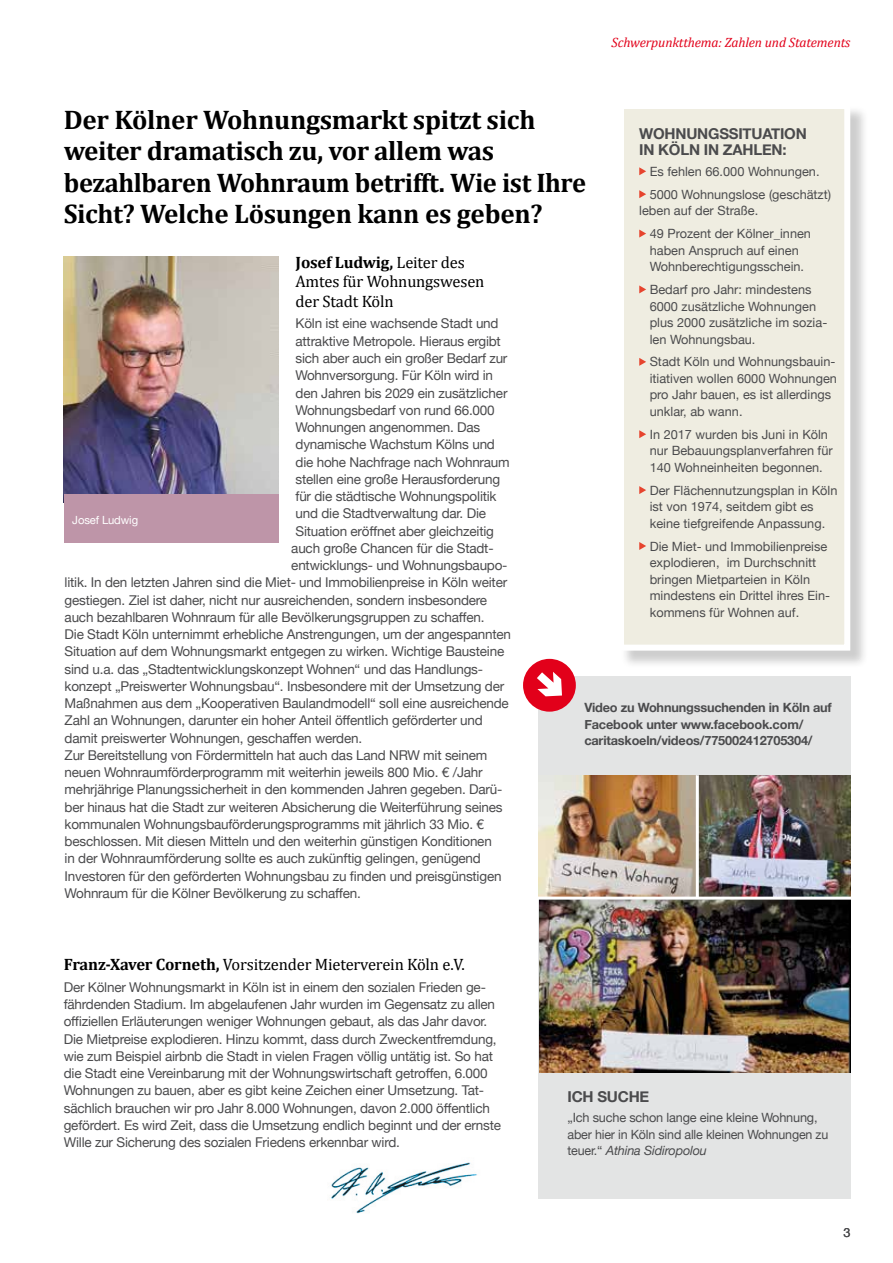
<style>
.page{position:relative;width:893px;height:1263px;background:#fff}
.page>*{position:absolute;margin:0;border:0;box-sizing:border-box;transform-origin:0 0}
.t1{font:700 27px/31.5px "Cambria";letter-spacing:-.015em;color:#000}
.t2{font:16.5px/19.5px "Cambria";letter-spacing:-.01em;color:#000}
.t3{font:700 15px/16.5px "Helvetica Neue";letter-spacing:-.015em;color:#4b4b4d}
.t4{font:13.5px/17.2px "Helvetica Neue";letter-spacing:-.015em;color:#4b4b4d}
.t5{font:italic 13.5px "Cambria";letter-spacing:-.01em;color:#e2001a}
.t6{font:12.75px/16.5px "Helvetica Neue";color:#4b4b4d}
.t7{font:700 12.75px/16.5px "Helvetica Neue";letter-spacing:-.015em;color:#4b4b4d}
.t8{font:11.25px "Helvetica Neue";letter-spacing:-.01em;color:#fff}
.s1{font-weight:700}
.s2{font-style:italic}
</style>
<div class="page">
<div style="left:538px;top:677px;width:312px;height:522px;background:#e3e4e4"></div>
<div style="left:620px;top:105px;width:249px;height:564px;background:#000;opacity:.2"></div>
<div style="left:618px;top:103px;width:232px;height:548px;background:#efede1;border:6px solid #fff"></div>
<svg style="left:639px;top:167px;width:7px;height:8px"></svg>
<svg style="left:639px;top:190px;width:7px;height:8px"></svg>
<svg style="left:639px;top:230px;width:7px;height:8px"></svg>
<svg style="left:639px;top:285px;width:7px;height:8px"></svg>
<svg style="left:639px;top:358px;width:7px;height:8px"></svg>
<svg style="left:639px;top:430px;width:7px;height:8px"></svg>
<svg style="left:639px;top:486px;width:7px;height:8px"></svg>
<svg style="left:639px;top:542px;width:7px;height:8px"></svg>
<img style="left:64px;top:256px;width:215px;height:238px">
<img style="left:331px;top:1162px;width:146px;height:52px">
<img style="left:539px;top:775px;width:311px;height:297px">
<div style="left:523px;top:659px;width:53px;height:53px;background:#e2001a;border-radius:50%"></div>
<svg style="left:537px;top:672px;width:25px;height:24px"></svg>
<div style="left:64px;top:494px;width:215px;height:49px;background:#be95a8"></div>
<hr style="left:531px;top:897px;width:341px;height:3px;background:#fff">
<hr style="left:696px;top:775px;width:3px;height:123px;background:#fff">
<p class="t5" style="left:611px;top:33px;width:240px">Schwerpunktthema: Zahlen und Statements</p>
<h1 class="t1" style="left:64px;top:103px;width:524px">Der Kölner Wohnungsmarkt spitzt sich weiter dramatisch zu, vor allem was bezahlbaren Wohnraum betrifft. Wie ist Ihre Sicht? Welche Lösungen kann es geben?</h1>
<p class="t3" style="left:639px;top:125px;width:169px">WOHNUNGSSITUATION<br>IN KÖLN IN ZAHLEN:</p>
<p class="t6" style="left:650px;top:161px;width:183px;line-height:23px">Es fehlen 66.000 Wohnungen.<br>5000 Wohnungslose (geschätzt)</p>
<p class="t6" style="left:650px;top:200px;width:163px;line-height:23px;text-indent:-10px">leben auf der Straße.<br>49 Prozent der Kölner_innen</p>
<p class="t6" style="left:650px;top:243px;width:156px">haben Anspruch auf einen<br>Wohnberechtigungsschein.</p>
<p class="t6" style="left:650px;top:282px;width:179px">Bedarf pro Jahr: mindestens<br>6000 zusätzliche Wohnungen plus 2000 zusätzliche im sozia&shy;len Wohnungsbau.</p>
<p class="t6" style="left:650px;top:354px;width:189px">Stadt Köln und Wohnungsbauin&shy;itiativen wollen 6000 Wohnungen pro Jahr bauen, es ist allerdings unklar, ab wann.</p>
<p class="t6" style="left:650px;top:427px;width:185px">In 2017 wurden bis Juni in Köln nur Bebauungsplanverfahren für<br>140 Wohneinheiten begonnen.</p>
<p class="t6" style="left:650px;top:483px;width:189px">Der Flächennutzungsplan in Köln ist von 1974, seitdem gibt es keine tiefgreifende Anpassung.</p>
<p class="t6" style="left:650px;top:538px;width:182px">Die Miet- und Immobilienpreise explodieren, im Durchschnitt bringen Mietparteien in Köln mindestens ein Drittel ihres Ein&shy;kommens für Wohnen auf.</p>
<p class="t2" style="left:296px;top:253px;width:190px"><span class="s1">Josef Ludwig,</span> Leiter des<br>Amtes für Wohnungswesen der Stadt Köln</p>
<p class="t4" style="left:296px;top:316px;width:205px">Köln ist eine wachsende Stadt und</p>
<p class="t4" style="left:296px;top:333px;width:207px">attraktive Metropole. Hieraus ergibt</p>
<p class="t4" style="left:296px;top:350px;width:213px">sich aber auch ein großer Bedarf zur</p>
<p class="t4" style="left:296px;top:368px;width:199px">Wohnversorgung. Für Köln wird in</p>
<p class="t4" style="left:296px;top:385px;width:213px">den Jahren bis 2029 ein zusätzlicher</p>
<p class="t4" style="left:296px;top:402px;width:201px">Wohnungsbedarf von rund 66.000</p>
<p class="t4" style="left:296px;top:419px;width:186px">Wohnungen angenommen. Das</p>
<p class="t4" style="left:296px;top:437px;width:201px">dynamische Wachstum Kölns und</p>
<p class="t4" style="left:296px;top:454px;width:216px">die hohe Nachfrage nach Wohnraum</p>
<p class="t4" style="left:296px;top:471px;width:206px">stellen eine große Herausforderung</p>
<p class="t4" style="left:296px;top:488px;width:203px">für die städtische Wohnungspolitik</p>
<p class="t4" style="left:296px;top:506px;width:192px">und die Stadtverwaltung dar. Die</p>
<p class="t4" style="left:296px;top:523px;width:200px">Situation eröffnet aber gleichzeitig</p>
<p class="t4" style="left:291px;top:540px;width:204px">auch große Chancen für die Stadt-</p>
<p class="t4" style="left:291px;top:557px;width:218px">entwicklungs- und Wohnungsbaupo-</p>
<p class="t4" style="left:65px;top:575px;width:444px">litik. In den letzten Jahren sind die Miet- und Immobilienpreise in Köln weiter</p>
<p class="t4" style="left:65px;top:592px;width:424px">gestiegen. Ziel ist daher, nicht nur ausreichenden, sondern insbesondere</p>
<p class="t4" style="left:65px;top:609px;width:421px">auch bezahlbaren Wohnraum für alle Bevölkerungsgruppen zu schaffen.</p>
<p class="t4" style="left:65px;top:626px;width:448px">Die Stadt Köln unternimmt erhebliche Anstrengungen, um der angespannten</p>
<p class="t4" style="left:65px;top:644px;width:441px">Situation auf dem Wohnungsmarkt entgegen zu wirken. Wichtige Bausteine</p>
<p class="t4" style="left:65px;top:661px;width:420px">sind u.a. das „Stadtentwicklungskonzept Wohnen“ und das Handlungs-</p>
<p class="t4" style="left:65px;top:678px;width:441px">konzept „Preiswerter Wohnungsbau“. Insbesondere mit der Umsetzung der</p>
<p class="t4" style="left:65px;top:695px;width:446px">Maßnahmen aus dem „Kooperativen Baulandmodell“ soll eine ausreichende</p>
<p class="t4" style="left:65px;top:713px;width:420px">Zahl an Wohnungen, darunter ein hoher Anteil öffentlich geförderter und</p>
<p class="t4" style="left:65px;top:730px;width:299px">damit preiswerter Wohnungen, geschaffen werden.</p>
<p class="t4" style="left:65px;top:747px;width:424px">Zur Bereitstellung von Fördermitteln hat auch das Land NRW mit seinem</p>
<p class="t4" style="left:65px;top:764px;width:419px">neuen Wohnraumförderprogramm mit weiterhin jeweils 800 Mio. € /Jahr</p>
<p class="t4" style="left:65px;top:782px;width:439px">mehrjährige Planungssicherheit in den kommenden Jahren gegeben. Darü-</p>
<p class="t4" style="left:65px;top:799px;width:440px">ber hinaus hat die Stadt zur weiteren Absicherung die Weiterführung seines</p>
<p class="t4" style="left:65px;top:816px;width:421px">kommunalen Wohnungsbauförderungsprogramms mit jährlich 33 Mio. €</p>
<p class="t4" style="left:65px;top:833px;width:429px">beschlossen. Mit diesen Mitteln und den weiterhin günstigen Konditionen</p>
<p class="t4" style="left:65px;top:851px;width:418px">in der Wohnraumförderung sollte es auch zukünftig gelingen, genügend</p>
<p class="t4" style="left:65px;top:868px;width:438px">Investoren für den geförderten Wohnungsbau zu finden und preisgünstigen</p>
<p class="t4" style="left:65px;top:885px;width:298px">Wohnraum für die Kölner Bevölkerung zu schaffen.</p>
<p class="t8" style="left:72px;top:512px;width:67px">Josef Ludwig</p>
<p class="t7" style="left:584px;top:700px;width:249px">Video zu Wohnungssuchenden in Köln auf<br>Facebook unter www.facebook.com/ caritaskoeln/videos/775002412705304/</p>
<p class="t2" style="left:64px;top:955px;width:403px"><span class="s1">Franz-Xaver Corneth,</span> Vorsitzender Mieterverein Köln e.V.</p>
<p class="t4" style="left:64px;top:979px;width:439px">Der Kölner Wohnungsmarkt in Köln ist in einem den sozialen Frieden ge&shy;fährdenden Stadium. Im abgelaufenen Jahr wurden im Gegensatz zu allen offiziellen Erläuterungen weniger Wohnungen gebaut, als das Jahr davor.<br>Die Mietpreise explodieren. Hinzu kommt, dass durch Zweckentfremdung, wie zum Beispiel airbnb die Stadt in vielen Fragen völlig untätig ist. So hat die Stadt eine Vereinbarung mit der Wohnungswirtschaft getroffen, 6.000<br>Wohnungen zu bauen, aber es gibt keine Zeichen einer Umsetzung. Tat&shy;sächlich brauchen wir pro Jahr 8.000 Wohnungen, davon 2.000 öffentlich gefördert. Es wird Zeit, dass die Umsetzung endlich beginnt und der ernste Wille zur Sicherung des sozialen Friedens erkennbar wird.</p>
<p class="t3" style="left:567px;top:1088px;width:83px">ICH SUCHE</p>
<p class="t6" style="left:567px;top:1110px;width:262px">„Ich suche schon lange eine kleine Wohnung, aber hier in Köln sind alle kleinen Wohnungen zu teuer.“ <span class="s2">Athina Sidiropolou</span></p>
<p class="t6" style="left:843px;top:1225px;width:9px">3</p>
</div>
